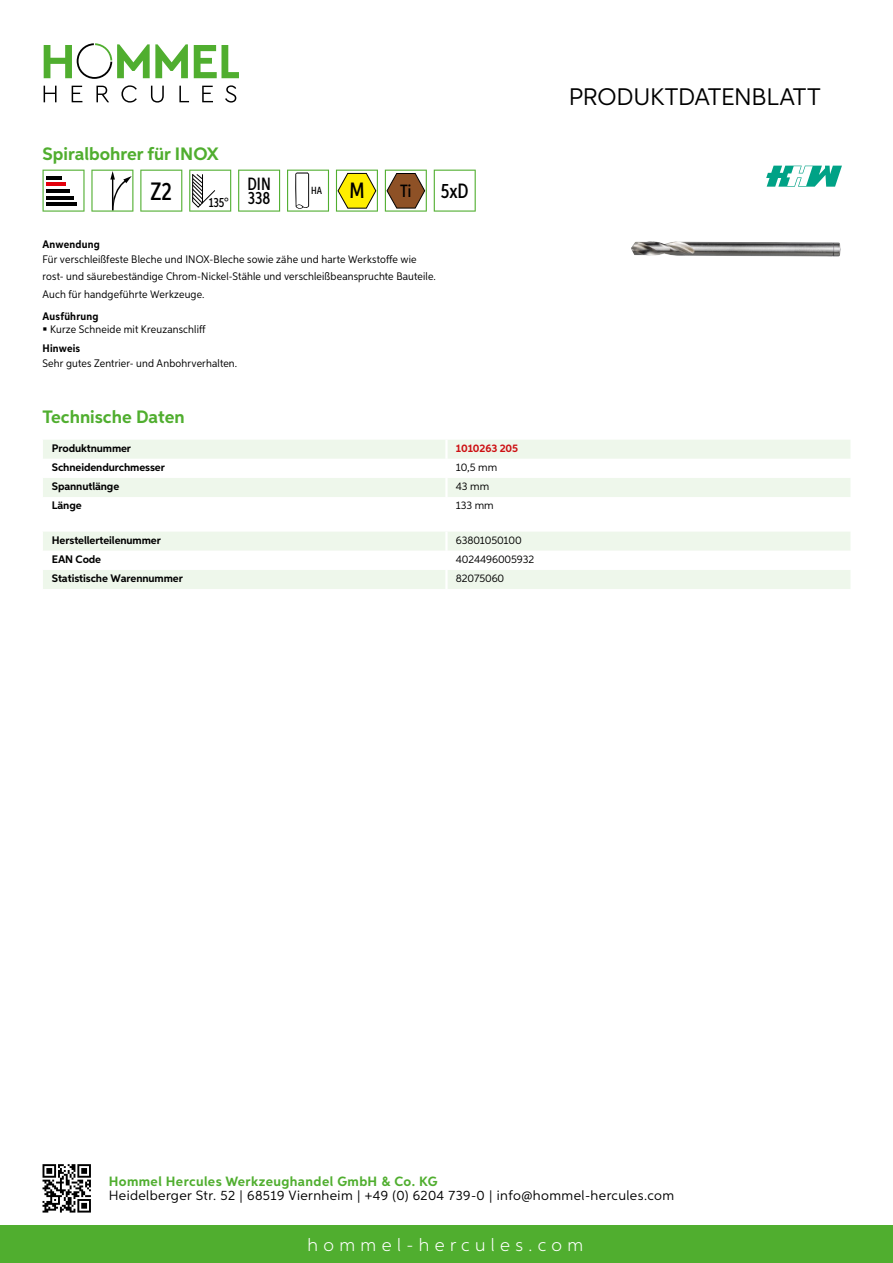
<style>
.page{position:relative;width:893px;height:1263px;background:#fff}
.page>*{position:absolute;margin:0;border:0;box-sizing:border-box;transform-origin:0 0}
.t1{font:500 25.2px "Aspira XX Nar";color:#000}
.t2{font:24px "Aspira";letter-spacing:-.01em;color:#000}
.t3{font:500 20.7px "Aspira XX Nar";color:#000}
.t4{font:700 18px "Aspira";color:#50ae2f}
.t5{font:300 18px "Aspira";letter-spacing:.3em;color:#fff}
.t6{font:500 17.85px/14.9px "Aspira XX Nar";color:#000}
.t7{font:13.5px "Aspira";letter-spacing:.03em;color:#000}
.t8{font:700 13.5px "Aspira";letter-spacing:.03em;color:#50ae2f}
.t9{font:500 13.35px "Aspira XX Nar";color:#000}
.t10{font:10.95px/17.5px "Aspira Nar";letter-spacing:.015em;color:#000}
.t11{font:700 10.95px "Aspira";letter-spacing:-.01em;color:#000}
.t12{font:10.95px "Aspira";letter-spacing:-.01em;color:#000}
.t13{font:700 10.95px "Aspira Nar";letter-spacing:.02em;color:#000}
.t14{font:700 10.95px "Aspira";letter-spacing:-.01em;color:#cd1013}
.t15{font:500 10.35px "Aspira XX Nar";color:#000}
.s1{font-size:22.2px}
</style>
<div class="page">
<div style="left:0;top:1226px;width:893px;height:37px;background:#50ae2f"></div>
<svg style="left:43px;top:1164px;width:48px;height:48px"></svg>
<svg style="left:194px;top:45px;width:45px;height:33px"></svg>
<svg style="left:44px;top:43px;width:144px;height:36px"></svg>
<svg style="left:44px;top:86px;width:13px;height:16px"></svg>
<svg style="left:72px;top:86px;width:10px;height:16px"></svg>
<svg style="left:96px;top:86px;width:13px;height:16px"></svg>
<svg style="left:121px;top:85px;width:16px;height:18px"></svg>
<svg style="left:151px;top:86px;width:13px;height:17px"></svg>
<svg style="left:179px;top:86px;width:10px;height:16px"></svg>
<svg style="left:202px;top:86px;width:11px;height:16px"></svg>
<svg style="left:225px;top:85px;width:11px;height:18px"></svg>
<div style="left:43px;top:440px;width:807px;height:19px;background:#eef7eb"></div>
<div style="left:43px;top:478px;width:807px;height:19px;background:#eef7eb"></div>
<hr style="left:445px;top:440px;width:3px;height:19px;background:#fff">
<hr style="left:445px;top:478px;width:3px;height:19px;background:#fff">
<svg style="left:43px;top:532px;width:807px;height:57px"></svg>
<hr style="left:445px;top:570px;width:3px;height:19px;background:#fff">
<svg style="left:43px;top:170px;width:42px;height:42px"></svg>
<hr style="left:46px;top:176px;width:16px;height:3px;background:#000">
<hr style="left:46px;top:183px;width:20px;height:3px;background:#e3000b">
<hr style="left:46px;top:189px;width:23px;height:3px;background:#000">
<hr style="left:46px;top:196px;width:27px;height:3px;background:#000">
<hr style="left:46px;top:203px;width:31px;height:3px;background:#000">
<svg style="left:91px;top:170px;width:42px;height:42px"></svg>
<svg style="left:140px;top:170px;width:42px;height:42px"></svg>
<svg style="left:189px;top:170px;width:42px;height:42px"></svg>
<svg style="left:238px;top:170px;width:42px;height:42px"></svg>
<svg style="left:287px;top:170px;width:42px;height:42px"></svg>
<svg style="left:336px;top:170px;width:42px;height:42px"></svg>
<svg style="left:385px;top:170px;width:42px;height:42px"></svg>
<svg style="left:434px;top:170px;width:42px;height:42px"></svg>
<img style="left:631px;top:241px;width:210px;height:16px">
<svg style="left:766px;top:166px;width:76px;height:21px"></svg>
<h3 class="t4" style="left:43px;top:142px;width:178px">Spiralbohrer für INOX</h3>
<h1 class="t1" style="left:151px;top:176px;width:23px">Z2</h1>
<p class="t9" style="left:209px;top:195px;width:21px">135°</p>
<h3 class="t6" style="left:247px;top:176px;width:25px">DIN<br>338</h3>
<p class="t15" style="left:311px;top:185px;width:55px">HA <span class="s1">M</span></p>
<h3 class="t6" style="left:400px;top:183px;width:13px">Ti</h3>
<h3 class="t3" style="left:441px;top:178px;width:29px">5xD</h3>
<p class="t13" style="left:43px;top:237px;width:59px">Anwendung</p>
<p class="t10" style="left:43px;top:250px;width:395px">Für verschleißfeste Bleche und INOX-Bleche sowie zähe und harte Werkstoffe wie rost- und säurebeständige Chrom-Nickel-Stähle und verschleißbeanspruchte Bauteile.<br>Auch für handgeführte Werkzeuge.</p>
<p class="t13" style="left:43px;top:309px;width:58px">Ausführung</p>
<p class="t10" style="left:50px;top:320px;width:157px">Kurze Schneide mit Kreuzanschliff</p>
<p class="t13" style="left:43px;top:341px;width:39px">Hinweis</p>
<p class="t10" style="left:43px;top:354px;width:196px">Sehr gutes Zentrier- und Anbohrverhalten.</p>
<h3 class="t4" style="left:43px;top:405px;width:144px">Technische Daten</h3>
<p class="t11" style="left:52px;top:441px;width:81px">Produktnummer</p>
<p class="t14" style="left:456px;top:441px;width:64px">1010263 205</p>
<p class="t11" style="left:52px;top:460px;width:115px">Schneidendurchmesser</p>
<p class="t12" style="left:456px;top:460px;width:43px">10,5 mm</p>
<p class="t11" style="left:52px;top:479px;width:69px">Spannutlänge</p>
<p class="t12" style="left:456px;top:479px;width:35px">43 mm</p>
<p class="t11" style="left:52px;top:498px;width:31px">Länge</p>
<p class="t12" style="left:456px;top:499px;width:39px">133 mm</p>
<p class="t11" style="left:52px;top:533px;width:111px">Herstellerteilenummer</p>
<p class="t12" style="left:456px;top:533px;width:67px">63801050100</p>
<p class="t11" style="left:52px;top:552px;width:51px">EAN Code</p>
<p class="t12" style="left:456px;top:552px;width:80px">4024496005932</p>
<p class="t11" style="left:52px;top:571px;width:132px">Statistische Warennummer</p>
<p class="t12" style="left:456px;top:571px;width:50px">82075060</p>
<h2 class="t2" style="left:569px;top:82px;width:253px">Produktdatenblatt</h2>
<p class="t8" style="left:109px;top:1172px;width:330px">Hommel Hercules Werkzeughandel GmbH &amp; Co. KG</p>
<p class="t7" style="left:109px;top:1187px;width:567px">Heidelberger Str. 52 | 68519 Viernheim | +49 (0) 6204 739-0 | info@hommel-hercules.com</p>
<h3 class="t5" style="left:307px;top:1234px;width:277px">hommel-hercules.com</h3>
</div>
